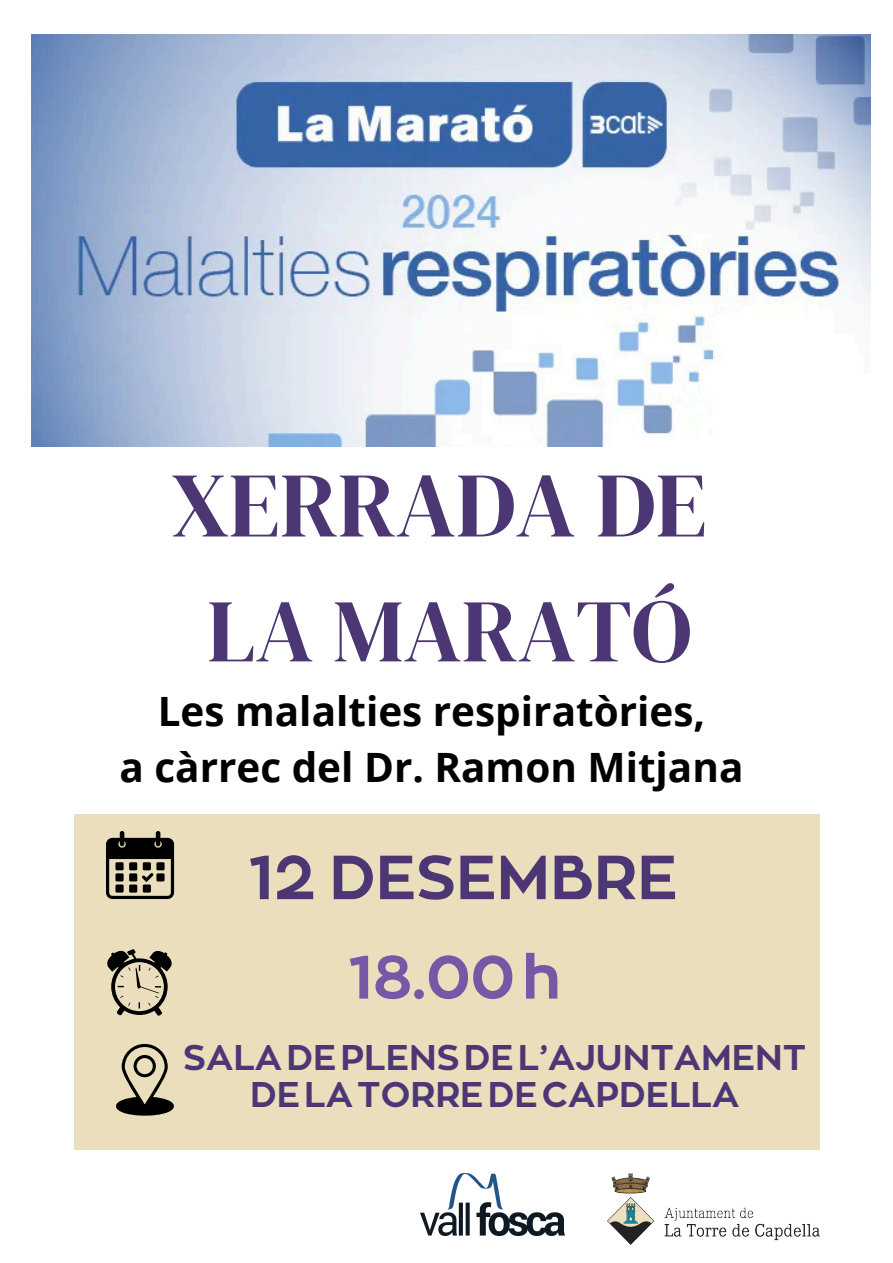
<style>
.page{position:relative;width:893px;height:1263px;background:#fff}
.page>*{position:absolute;margin:0;border:0;box-sizing:border-box;transform-origin:0 0}
.t1{font:92.32px "DM Serif Display";color:#4c3774}
.t2{font:89.32px "DM Serif Display";color:#4c3774}
.t3{font:61.65px "RTL Corporative Bold";color:#4c3774}
.t4{font:60.75px "RTL Corporative Bold";color:#7359a6}
.t5{font:700 40.42px/56.2px "Open Sans";color:#000;text-align:center}
.t6{font:35.4px/36.6px "RTL Corporative Bold";color:#4c3774;text-align:center}
</style>
<div class="page">
<img style="left:607px;top:1174px;width:212px;height:70px">
<img style="left:420px;top:1174px;width:145px;height:61px">
<div style="left:74px;top:815px;width:745px;height:335px;background:#eadebc"></div>
<svg style="left:106px;top:831px;width:68px;height:68px"></svg>
<svg style="left:107px;top:949px;width:65px;height:67px"></svg>
<svg style="left:116px;top:1044px;width:58px;height:72px"></svg>
<img style="left:32px;top:35px;width:838px;height:412px">
<p class="t1" style="left:172px;top:441px;width:536px">XERRADA DE</p>
<p class="t2" style="left:207px;top:569px;width:486px">LA MARATÓ</p>
<p class="t5" style="left:119px;top:682px;width:625px">Les malalties respiratòries,<br>a càrrec del Dr. Ramon Mitjana</p>
<p class="t3" style="left:249px;top:836px;width:430px">12 DESEMBRE</p>
<p class="t4" style="left:349px;top:936px;width:214px">18.00h</p>
<p class="t6" style="left:183px;top:1037px;width:624px">SALADEPLENSDEL’AJUNTAMENT<br>DELATORREDECAPDELLA</p>
</div>
